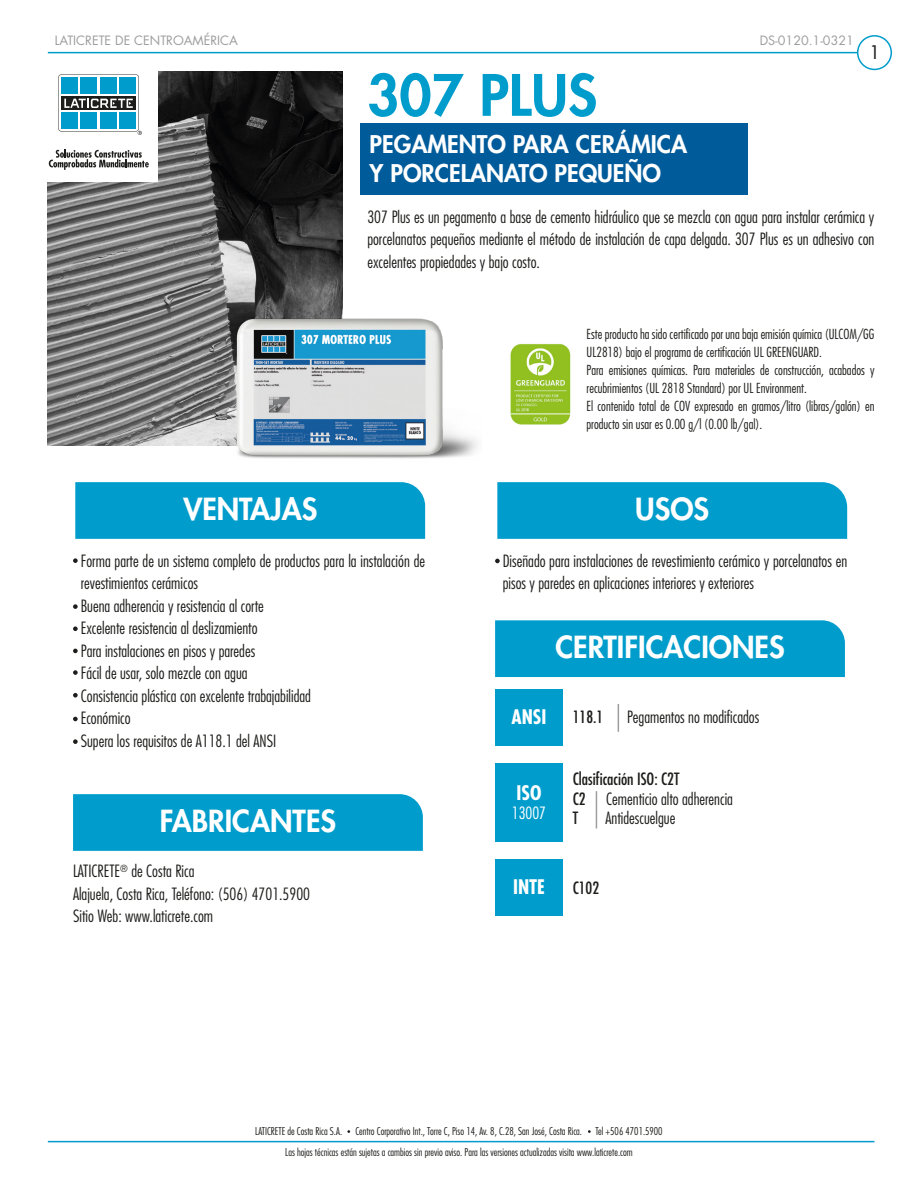
<style>
.page{position:relative;width:918px;height:1188px;background:#fff}
.page>*{position:absolute;margin:0;border:0;box-sizing:border-box;transform-origin:0 0}
.t1{font:800 55.5px "Futura";color:#009dcc}
.t2{font:800 29.7px "Futura";color:#fff}
.t3{font:800 23.7px/28.5px "Futura";color:#fff}
.t4{font:700 condensed 19.5px "Futura";color:#fff}
.t5{font:18.15px "Futura";color:#1d1d1b}
.t6{font:300 condensed 16.5px/22.5px "Futura";color:#1d1d1b}
.t7{font:condensed 16.5px "Futura";color:#1d1d1b}
.t8{font:300 condensed 16.5px "Futura";color:#fff}
.t9{font:300 condensed 13.5px/18px "Futura";color:#1d1d1b}
.t10{font:12.6px "Futura";color:#9d9d9c}
.t11{font:300 condensed 10.5px "Futura";color:#1d1d1b}
.s1{font-weight:400}
</style>
<div class="page">
<hr style="left:48px;top:52px;width:810px;height:1px;background:#009dcc">
<hr style="left:48px;top:1141px;width:826px;height:1px;background:#009dcc">
<div style="left:857px;top:35px;width:35px;height:35px;border:2px solid #009dcc;border-radius:50%"></div>
<img style="left:48px;top:72px;width:294px;height:373px">
<div style="left:75px;top:482px;width:350px;height:57px;background:#009dcc"></div>
<div style="left:497px;top:482px;width:350px;height:57px;background:#009dcc"></div>
<div style="left:495px;top:690px;width:68px;height:56px;background:#009dcc"></div>
<div style="left:73px;top:794px;width:350px;height:57px;background:#009dcc"></div>
<div style="left:495px;top:620px;width:350px;height:57px;background:#009dcc"></div>
<svg style="left:73px;top:558px;width:5px;height:5px"></svg>
<svg style="left:73px;top:604px;width:5px;height:5px"></svg>
<svg style="left:73px;top:649px;width:5px;height:4px"></svg>
<svg style="left:73px;top:626px;width:5px;height:5px"></svg>
<svg style="left:73px;top:670px;width:5px;height:5px"></svg>
<svg style="left:73px;top:693px;width:5px;height:5px"></svg>
<svg style="left:73px;top:717px;width:5px;height:4px"></svg>
<svg style="left:73px;top:739px;width:5px;height:5px"></svg>
<svg style="left:495px;top:559px;width:5px;height:4px"></svg>
<img style="left:510px;top:344px;width:61px;height:81px">
<div style="left:495px;top:763px;width:68px;height:79px;background:#009dcc"></div>
<hr style="left:596px;top:791px;width:1px;height:37px;background:#9d9d9c">
<svg style="left:618px;top:704px;width:1px;height:28px"></svg>
<div style="left:495px;top:859px;width:68px;height:57px;background:#009dcc"></div>
<div style="left:48px;top:72px;width:110px;height:110px;background:#fff"></div>
<svg style="left:58px;top:74px;width:84px;height:61px"></svg>
<svg style="left:49px;top:149px;width:100px;height:21px"></svg>
<div style="left:360px;top:123px;width:388px;height:72px;background:#005b9b"></div>
<img style="left:229px;top:314px;width:248px;height:145px">
<p class="t10" style="left:55px;top:33px;width:185px">LATICRETE DE CENTROAMÉRICA</p>
<p class="t10" style="left:760px;top:33px;width:96px">DS-0120.1-0321</p>
<h1 class="t1" style="left:367px;top:60px;width:231px">307 PLUS</h1>
<h3 class="t3" style="left:370px;top:130px;width:319px">PEGAMENTO PARA CERÁMICA<br>Y PORCELANATO PEQUEÑO</h3>
<p class="t5" style="left:869px;top:41px;width:13px">1</p>
<p class="t6" style="left:367px;top:206px;width:509px;text-align:justify">307 Plus es un pegamento a base de cemento hidráulico que se mezcla con agua para instalar cerámica y porcelanatos pequeños mediante el método de instalación de capa delgada. 307 Plus es un adhesivo con excelentes propiedades y bajo costo.</p>
<p class="t9" style="left:587px;top:325px;width:289px">Este producto ha sido certificado por una baja emisión química (ULCOM/GG UL2818) bajo el programa de certificación UL GREENGUARD.<br>Para emisiones químicas. Para materiales de construcción, acabados y recubrimientos (UL 2818 Standard) por UL Environment.<br>El contenido total de COV expresado en gramos/litro (libras/galón) en producto sin usar es 0.00 g/l (0.00 lb/gal).</p>
<h2 class="t2" style="left:183px;top:490px;width:136px">VENTAJAS</h2>
<h2 class="t2" style="left:635px;top:490px;width:75px">USOS</h2>
<p class="t6" style="left:81px;top:549px;width:346px">Forma parte de un sistema completo de productos para la instalación de revestimientos cerámicos<br>Buena adherencia y resistencia al corte<br>Excelente resistencia al deslizamiento<br>Para instalaciones en pisos y paredes<br>Fácil de usar, solo mezcle con agua<br>Consistencia plástica con excelente trabajabilidad<br>Económico<br>Supera los requisitos de A118.1 del ANSI</p>
<h2 class="t2" style="left:160px;top:802px;width:178px">FABRICANTES</h2>
<p class="t6" style="left:73px;top:860px;width:239px">LATICRETE<sup>®</sup> de Costa Rica<br>Alajuela, Costa Rica, Teléfono: (506) 4701.5900<br>Sitio Web: www.laticrete.com</p>
<p class="t6" style="left:503px;top:549px;width:346px">Diseñado para instalaciones de revestimiento cerámico y porcelanatos en pisos y paredes en aplicaciones interiores y exteriores</p>
<h2 class="t2" style="left:555px;top:628px;width:231px">CERTIFICACIONES</h2>
<p class="t4" style="left:511px;top:705px;width:37px">ANSI</p>
<p class="t4" style="left:517px;top:781px;width:26px">ISO</p>
<p class="t8" style="left:512px;top:803px;width:36px">13007</p>
<p class="t7" style="left:573px;top:707px;width:32px">118.1</p>
<p class="t6" style="left:627px;top:706px;width:134px">Pegamentos no modificados</p>
<p class="t6" style="left:573px;top:769px;width:162px;line-height:19.5px"><span class="s1">Clasificación ISO: C2T<br>C2</span> Cementicio alto adherencia<br><span class="s1">T</span></p>
<p class="t6" style="left:606px;top:807px;width:71px">Antidescuelgue</p>
<p class="t4" style="left:513px;top:874px;width:33px">INTE</p>
<p class="t7" style="left:573px;top:878px;width:28px">C102</p>
<p class="t11" style="left:255px;top:1125px;width:88px">LATICRETE de Costa Rica S.A.</p>
<p class="t11" style="left:355px;top:1125px;width:228px">Centro Corporativo Int., Torre C, Piso 14, Av. 8, C.28, San José, Costa Rica.</p>
<p class="t11" style="left:595px;top:1125px;width:69px">Tel +506 4701.5900</p>
<p class="t11" style="left:285px;top:1146px;width:349px">Las hojas técnicas están sujetas a cambios sin previo aviso. Para las versiones actualizadas visita www.laticrete.com</p>
</div>
